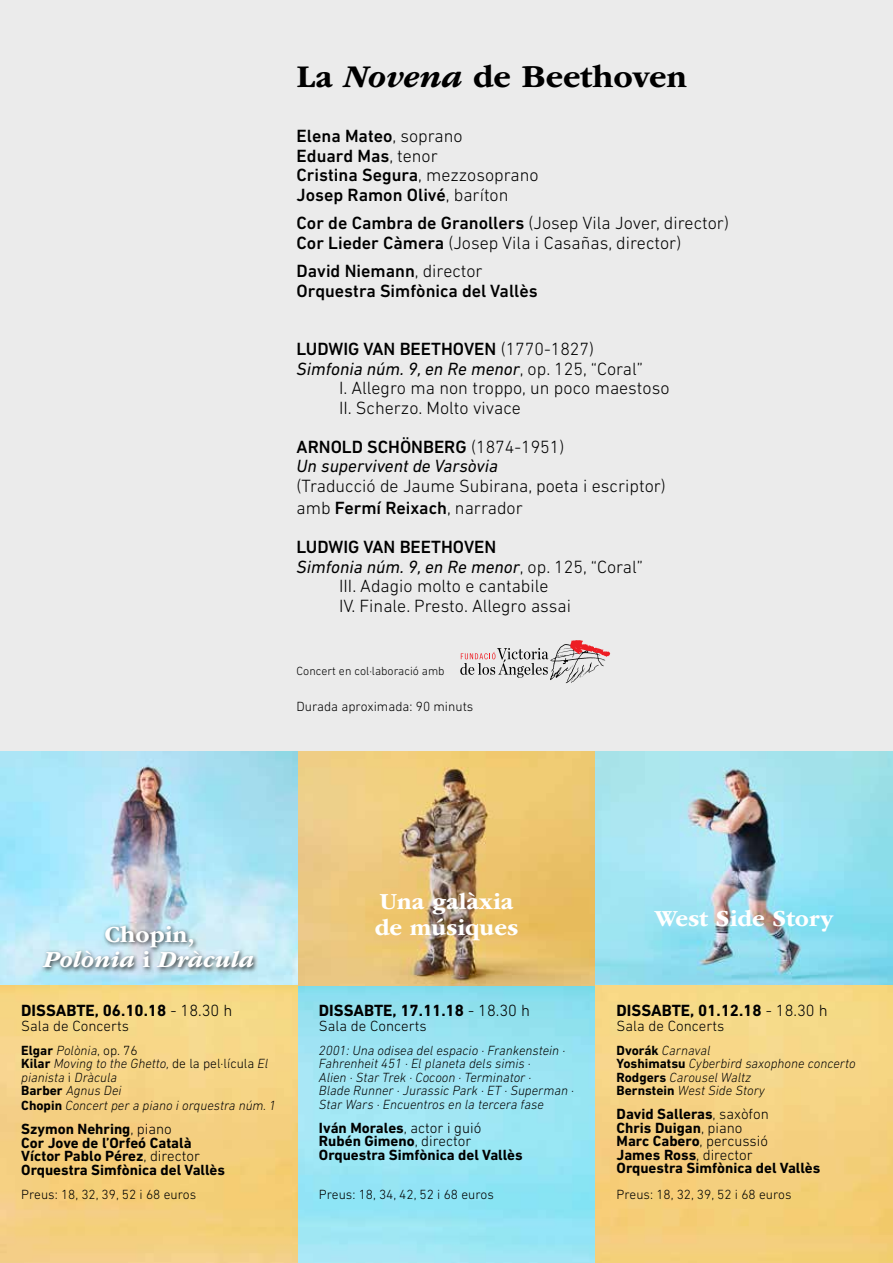
<style>
.page{position:relative;width:893px;height:1263px;background:#ebebeb}
.page>*{position:absolute;margin:0;border:0;box-sizing:border-box;transform-origin:0 0}
.t1{font:700 33px "ITC Garamond Std";color:#000}
.t2{font:700 24px/25.5px "ITC Garamond Std";color:#fff}
.t3{font:italic 700 24px/25.5px "ITC Garamond Std";color:#fff;text-align:center}
.t4{font:300 18px/19.5px "DIN Next LT Pro";color:#000}
.t5{font:500 18px/19.5px "DIN Next LT Pro";color:#000}
.t6{font:italic 18px/19.5px "DIN Next LT Pro";color:#000}
.t7{font:700 16.5px "DIN Next LT Pro";color:#000}
.t8{font:700 15px/13.5px "DIN Next LT Pro";color:#000}
.t9{font:300 15px "DIN Next LT Pro";color:#000}
.t10{font:italic 300 13.5px/13.5px "DIN Next LT Pro";color:#000}
.t11{font:300 13.5px "DIN Next LT Pro";color:#000}
.t12{font:300 12px "DIN Next LT Pro";color:#000}
.s1{font-style:italic}
.s2{font-weight:300}
.s3{font-weight:500}
.s4{font-weight:300;font-style:normal}
.s5{font-weight:500;font-style:normal}
.s6{font-style:normal}
.s7{font-weight:700;font-style:normal}
</style>
<div class="page">
<img style="left:0;top:752px;width:893px;height:511px">
<svg style="left:460px;top:640px;width:150px;height:43px"></svg>
<div style="left:40px;top:923px;width:219px;height:51px;background:#000;opacity:.75"></div>
<h1 class="t1" style="left:297px;top:58px;width:392px">La <span class="s1">Novena</span> de Beethoven</h1>
<h3 class="t5" style="left:297px;top:127px;width:243px">Elena Mateo<span class="s2">, soprano<br></span>Eduard Mas<span class="s2">, tenor<br></span>Cristina Segura<span class="s2">, mezzosoprano<br></span>Josep Ramon Olivé<span class="s2">, baríton</span></h3>
<h3 class="t4" style="left:297px;top:213px;width:434px"><span class="s3">Cor de Cambra de Granollers</span> (Josep Vila Jover, director)<br><span class="s3">Cor Lieder Càmera</span> (Josep Vila i Casañas, director)</h3>
<h3 class="t5" style="left:297px;top:261px;width:243px">David Niemann<span class="s2">, director<br></span>Orquestra Simfònica del Vallès</h3>
<h3 class="t5" style="left:297px;top:339px;width:299px">LUDWIG VAN BEETHOVEN <span class="s2">(1770-1827)</span></h3>
<h3 class="t6" style="left:297px;top:359px;width:348px">Simfonia núm. 9, en Re menor<span class="s4">, op. 125, “Coral”</span></h3>
<h3 class="t4" style="left:339px;top:378px;width:332px">I. Allegro ma non troppo, un poco maestoso</h3>
<h3 class="t4" style="left:339px;top:398px;width:183px">II. Scherzo. Molto vivace</h3>
<h3 class="t6" style="left:297px;top:437px;width:269px"><span class="s5">ARNOLD SCHÖNBERG</span> <span class="s4">(1874-1951)<br></span>Un supervivent de Varsòvia</h3>
<h3 class="t4" style="left:297px;top:474px;width:371px;line-height:22.5px">(Traducció de Jaume Subirana, poeta i escriptor) amb <span class="s3">Fermí Reixach</span>, narrador</h3>
<h3 class="t5" style="left:297px;top:537px;width:201px">LUDWIG VAN BEETHOVEN</h3>
<h3 class="t6" style="left:297px;top:557px;width:348px">Simfonia núm. 9, en Re menor<span class="s4">, op. 125, “Coral”</span></h3>
<h3 class="t4" style="left:339px;top:576px;width:211px">III. Adagio molto e cantabile</h3>
<h3 class="t4" style="left:339px;top:596px;width:233px">IV. Finale. Presto. Allegro assai</h3>
<p class="t12" style="left:297px;top:664px;width:150px">Concert en col·laboració amb</p>
<p class="t11" style="left:297px;top:699px;width:178px">Durada aproximada: 90 minuts</p>
<h2 class="t3" style="left:44px;top:921px;width:212px"><span class="s6">Chopin,<br></span>Polònia <span class="s6">i</span> Dràcula</h2>
<p class="t7" style="left:21px;top:1000px;width:213px">Dissabte, 06.10.18 <span class="s2">- 18.30 h</span></p>
<p class="t9" style="left:21px;top:1017px;width:109px">Sala de Concerts</p>
<p class="t10" style="left:21px;top:1043px;width:248px"><span class="s7">Elgar</span> Polònia<span class="s6">, op. 76<br></span><span class="s7">Kilar</span> Moving to the Ghetto, <span class="s6">de la pel·lícula</span> El pianista <span class="s6">i</span> Dràcula<br><span class="s7">Barber</span> Agnus Dei</p>
<p class="t10" style="left:21px;top:1099px;width:256px"><span class="s7">Chopin</span> Concert per a piano i orquestra núm. 1</p>
<p class="t8" style="left:21px;top:1122px;width:205px">Szymon Nehring<span class="s2">, piano<br></span>Cor Jove de l’Orfeó Català<br>Víctor Pablo Pérez<span class="s2">, director<br></span>Orquestra Simfònica del Vallès</p>
<p class="t11" style="left:21px;top:1186px;width:176px">Preus: 18, 32, 39, 52 i 68 euros</p>
<h2 class="t2" style="left:375px;top:889px;width:145px">Una galàxia de músiques</h2>
<p class="t7" style="left:319px;top:1000px;width:213px">Dissabte, 17.11.18 <span class="s2">- 18.30 h</span></p>
<p class="t9" style="left:319px;top:1017px;width:109px">Sala de Concerts</p>
<p class="t10" style="left:319px;top:1043px;width:257px">2001: Una odisea del espacio · Frankenstein · Fahrenheit 451 · El planeta dels simis ·<br>Alien · Star Trek · Cocoon · Terminator ·<br>Blade Runner · Jurassic Park · ET · Superman · Star Wars · Encuentros en la tercera fase</p>
<p class="t8" style="left:319px;top:1121px;width:205px">Iván Morales<span class="s2">, actor i guió<br></span>Rubén Gimeno<span class="s2">, director<br></span>Orquestra Simfònica del Vallès</p>
<p class="t11" style="left:319px;top:1186px;width:176px">Preus: 18, 34, 42, 52 i 68 euros</p>
<h2 class="t2" style="left:655px;top:905px;width:180px">West Side Story</h2>
<p class="t7" style="left:617px;top:1000px;width:213px">Dissabte, 01.12.18 <span class="s2">- 18.30 h</span></p>
<p class="t9" style="left:617px;top:1017px;width:109px">Sala de Concerts</p>
<p class="t10" style="left:617px;top:1043px;width:240px"><span class="s7">Dvorák</span> Carnaval<br><span class="s7">Yoshimatsu</span> Cyberbird saxophone concerto<br><span class="s7">Rodgers</span> Carousel Waltz<br><span class="s7">Bernstein</span> West Side Story</p>
<p class="t8" style="left:617px;top:1107px;width:205px">David Salleras<span class="s2">, saxòfon<br></span>Chris Duigan<span class="s2">, piano<br></span>Marc Cabero<span class="s2">, percussió<br></span>James Ross<span class="s2">, director<br></span>Orquestra Simfònica del Vallès</p>
<p class="t11" style="left:617px;top:1186px;width:176px">Preus: 18, 32, 39, 52 i 68 euros</p>
</div>
